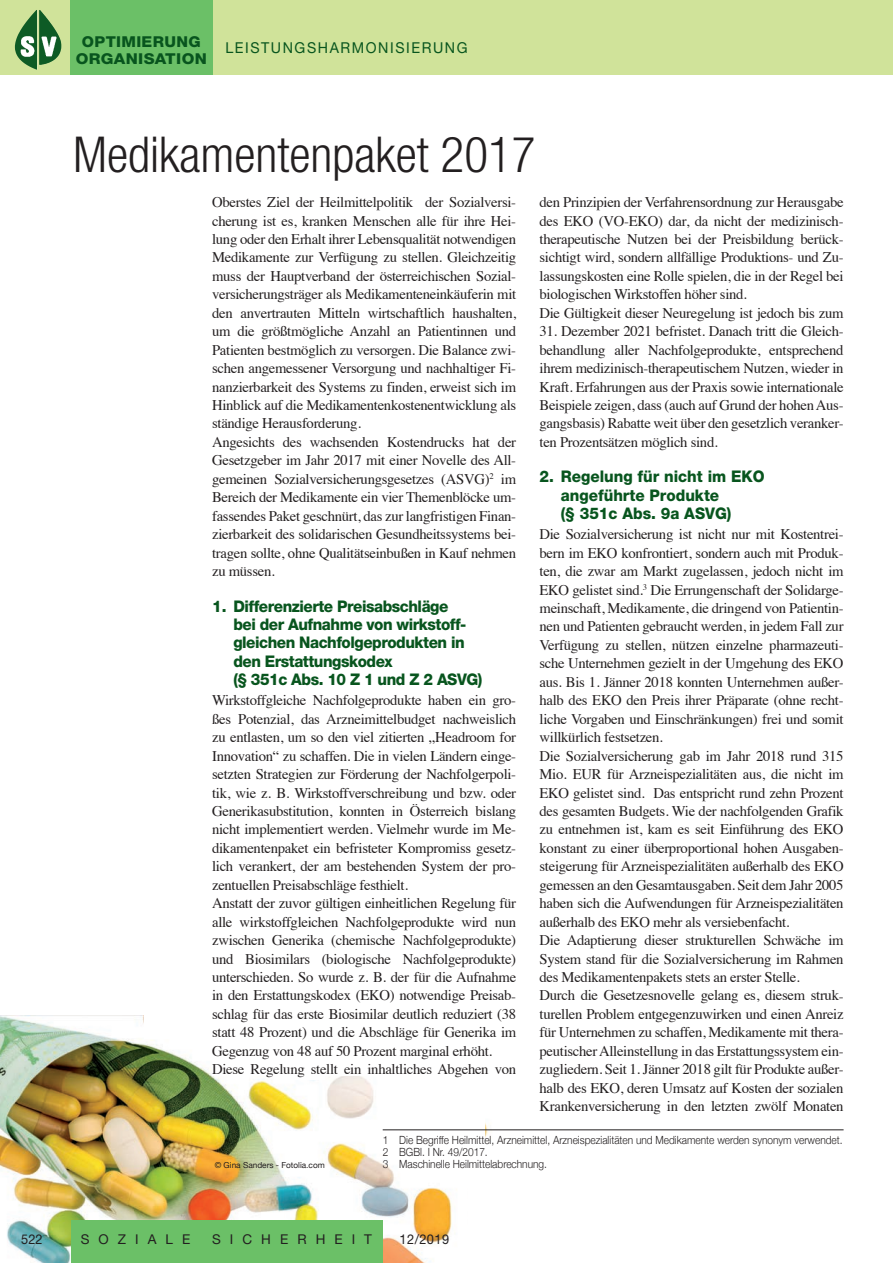
<style>
.page{position:relative;width:893px;height:1263px;background:#fff}
.page>*{position:absolute;margin:0;border:0;box-sizing:border-box;transform-origin:0 0}
.t1{font:300 condensed 49.5px "Helvetica Neue LT Std";color:#231f20}
.t2{font:800 16.05px/18.5px "Helvetica Neue";letter-spacing:-.03em;color:#08551e;scale:.95 1}
.t3{font:800 16.05px/18.5px "Helvetica Neue";color:#08551e;scale:.95 1}
.t4{font:15px "Helvetica Neue LT Std";letter-spacing:.11em;color:#08551e;scale:.95 1}
.t5{font:800 15px/17.5px "Helvetica Neue LT Std";letter-spacing:.02em;color:#08551e;text-align:center;scale:1.05 1}
.t6{font:14.7px/18.5px "Times";letter-spacing:-.02em;color:#231f20}
.t7{font:13.5px "Helvetica Neue LT Std";letter-spacing:.67em;color:#231f20}
.t8{font:13.5px "Helvetica Neue LT Std";letter-spacing:.67em;color:#231f20;scale:.95 1}
.t9{font:300 11.25px/12px "Helvetica Neue";color:#231f20;scale:.9 1}
.t10{font:8.25px "Helvetica Neue";color:#231f20}
</style>
<div class="page">
<img style="left:0;top:1016px;width:503px;height:247px">
<div style="left:71px;top:1220px;width:312px;height:43px;background:#6bc067"></div>
<div style="left:0;top:0;width:893px;height:74px;background:#d0e39a"></div>
<div style="left:70px;top:0;width:143px;height:74px;background:#6bc067"></div>
<img style="left:39px;top:10px;width:22px;height:55px">
<div style="left:145px;top:997px;width:76px;height:42px;background:#fff"></div>
<div style="left:292px;top:1039px;width:33px;height:41px;background:#fff"></div>
<div style="left:408px;top:1071px;width:77px;height:104px;background:#fff"></div>
<div style="left:468px;top:1144px;width:76px;height:105px;background:#fff"></div>
<div style="left:212px;top:188px;width:304px;height:888px;background:#fff"></div>
<hr style="left:383px;top:1129px;width:461px;height:1px;background:#231f20">
<p class="t5" style="left:76px;top:33px;width:126px">OPTIMIERUNG<br>ORGANISATION</p>
<p class="t4" style="left:225px;top:39px;width:256px">LEISTUNGSHARMONISIERUNG</p>
<h1 class="t1" style="left:73px;top:126px;width:464px">Medikamentenpaket 2017</h1>
<p class="t6" style="left:212px;top:192px;width:306px">Oberstes Ziel der Heilmittelpolitik der Sozialversi&shy;cherung ist es, kranken Menschen alle für ihre Hei&shy;lung oder den Erhalt ihrer Lebensqualität notwendigen Medikamente zur Verfügung zu stellen. Gleichzeitig muss der Hauptverband der österreichischen Sozial&shy;versicherungsträger als Medikamenteneinkäuferin mit den anvertrauten Mitteln wirtschaftlich haushalten, um die größtmögliche Anzahl an Patientinnen und Patienten bestmöglich zu versorgen. Die Balance zwi&shy;schen angemessener Versorgung und nachhaltiger Fi&shy;nanzierbarkeit des Systems zu finden, erweist sich im Hinblick auf die Medikamentenkostenentwicklung als ständige Herausforderung.<br>Angesichts des wachsenden Kostendrucks hat der Gesetzgeber im Jahr 2017 mit einer Novelle des All&shy;gemeinen Sozialversicherungsgesetzes (ASVG)<sup>2</sup> im Bereich der Medikamente ein vier Themenblöcke um&shy;fassendes Paket geschnürt, das zur langfristigen Finan&shy;zierbarkeit des solidarischen Gesundheitssystems bei&shy;tragen sollte, ohne Qualitätseinbußen in Kauf nehmen zu müssen.</p>
<p class="t2" style="left:233px;top:597px;width:264px;text-indent:-21px">1. Differenzierte Preisabschläge<br>bei der Aufnahme von wirkstoff&shy;gleichen Nachfolgeprodukten in den Erstattungskodex<br>(§ 351c Abs. 10 Z 1 und Z 2 ASVG)</p>
<p class="t6" style="left:212px;top:690px;width:306px">Wirkstoffgleiche Nachfolgeprodukte haben ein gro&shy;ßes Potenzial, das Arzneimittelbudget nachweislich zu entlasten, um so den viel zitierten „Headroom for Innovation“ zu schaffen. Die in vielen Ländern einge&shy;setzten Strategien zur Förderung der Nachfolgerpoli&shy;tik, wie z. B. Wirkstoffverschreibung und bzw. oder Generikasubstitution, konnten in Österreich bislang nicht implementiert werden. Vielmehr wurde im Me&shy;dikamentenpaket ein befristeter Kompromiss gesetz&shy;lich verankert, der am bestehenden System der pro&shy;zentuellen Preisabschläge festhielt.<br>Anstatt der zuvor gültigen einheitlichen Regelung für alle wirkstoffgleichen Nachfolgeprodukte wird nun zwischen Generika (chemische Nachfolgeprodukte) und Biosimilars (biologische Nachfolgeprodukte) unterschieden. So wurde z. B. der für die Aufnahme in den Erstattungskodex (EKO) notwendige Preisab&shy;schlag für das erste Biosimilar deutlich reduziert (38 statt 48 Prozent) und die Abschläge für Generika im Gegenzug von 48 auf 50 Prozent marginal erhöht.<br>Diese Regelung stellt ein inhaltliches Abgehen von</p>
<p class="t6" style="left:540px;top:192px;width:306px">den Prinzipien der Verfahrensordnung zur Herausgabe des EKO (VO-EKO) dar, da nicht der medizinisch&shy;therapeutische Nutzen bei der Preisbildung berück&shy;sichtigt wird, sondern allfällige Produktions- und Zu&shy;lassungskosten eine Rolle spielen, die in der Regel bei biologischen Wirkstoffen höher sind.<br>Die Gültigkeit dieser Neuregelung ist jedoch bis zum</p>
<p class="t6" style="left:540px;top:321px;width:306px;text-align:justify">31. Dezember 2021 befristet. Danach tritt die Gleich&shy;behandlung aller Nachfolgeprodukte, entsprechend ihrem medizinisch-therapeutischem Nutzen, wieder in Kraft. Erfahrungen aus der Praxis sowie internationale Beispiele zeigen, dass (auch auf Grund der hohen Aus&shy;gangsbasis) Rabatte weit über den gesetzlich veranker&shy;ten Prozentsätzen möglich sind.</p>
<p class="t3" style="left:561px;top:467px;width:216px;text-indent:-21px">2. Regelung für nicht im EKO angeführte Produkte<br>(§ 351c Abs. 9a ASVG)</p>
<p class="t6" style="left:540px;top:524px;width:306px">Die Sozialversicherung ist nicht nur mit Kostentrei&shy;bern im EKO konfrontiert, sondern auch mit Produk&shy;ten, die zwar am Markt zugelassen, jedoch nicht im EKO gelistet sind.<sup>3</sup> Die Errungenschaft der Solidarge&shy;meinschaft, Medikamente, die dringend von Patientin&shy;nen und Patienten gebraucht werden, in jedem Fall zur Verfügung zu stellen, nützen einzelne pharmazeuti&shy;sche Unternehmen gezielt in der Umgehung des EKO aus. Bis 1. Jänner 2018 konnten Unternehmen außer&shy;halb des EKO den Preis ihrer Präparate (ohne recht&shy;liche Vorgaben und Einschränkungen) frei und somit willkürlich festsetzen.<br>Die Sozialversicherung gab im Jahr 2018 rund 315<br>Mio. EUR für Arzneispezialitäten aus, die nicht im EKO gelistet sind. Das entspricht rund zehn Prozent des gesamten Budgets. Wie der nachfolgenden Grafik zu entnehmen ist, kam es seit Einführung des EKO konstant zu einer überproportional hohen Ausgaben&shy;steigerung für Arzneispezialitäten außerhalb des EKO gemessen an den Gesamtausgaben. Seit dem Jahr 2005 haben sich die Aufwendungen für Arzneispezialitäten außerhalb des EKO mehr als versiebenfacht.<br>Die Adaptierung dieser strukturellen Schwäche im System stand für die Sozialversicherung im Rahmen des Medikamentenpakets stets an erster Stelle.<br>Durch die Gesetzesnovelle gelang es, diesem struk&shy;turellen Problem entgegenzuwirken und einen Anreiz für Unternehmen zu schaffen, Medikamente mit thera&shy;peutischer Alleinstellung in das Erstattungssystem ein&shy;zugliedern. Seit 1. Jänner 2018 gilt für Produkte außer&shy;halb des EKO, deren Umsatz auf Kosten der sozialen Krankenversicherung in den letzten zwölf Monaten</p>
<p class="t9" style="left:383px;top:1133px;width:513px">1 Die Begriffe Heilmittel, Arzneimittel, Arzneispezialitäten und Medikamente werden synonym verwendet.<br>2 BGBl. I Nr. 49/2017.</p>
<p class="t10" style="left:215px;top:1159px;width:112px">© Gina Sanders - Fotolia.com</p>
<p class="t9" style="left:383px;top:1157px;width:184px">3 Maschinelle Heilmittelabrechnung.</p>
<p class="t8" style="left:21px;top:1231px;width:24px">522</p>
<p class="t7" style="left:81px;top:1231px;width:111px">SOZIALE</p>
<p class="t7" style="left:212px;top:1231px;width:161px">SICHERHEIT</p>
<p class="t8" style="left:400px;top:1231px;width:54px">12/2019</p>
</div>
